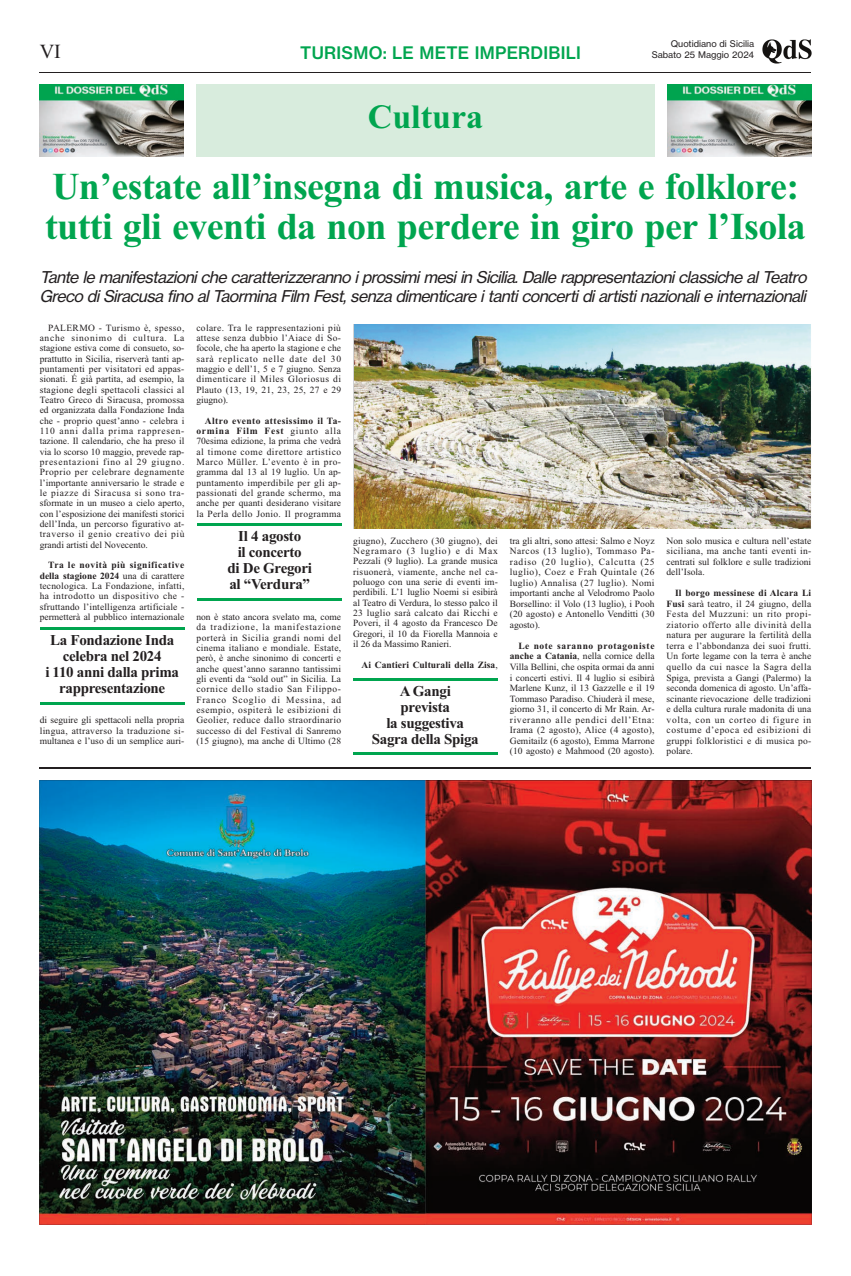
<style>
.page{position:relative;width:851px;height:1276px;background:#fff}
.page>*{position:absolute;margin:0;border:0;box-sizing:border-box;transform-origin:0 0}
.t1{font:700 38px/40px "Times New Roman";letter-spacing:-.015em;color:#00a54f}
.t2{font:700 34px "Times New Roman";color:#00a54f}
.t3{font:20px "Times New Roman";color:#231f20}
.t4{font:17px "N Haas Grotesk TX Pro 65 Md";letter-spacing:.015em;color:#00a54f}
.t5{font:italic 16px/19.2px "N Haas Grotesk TX Pro 55 Rg";color:#231f20}
.t6{font:700 15px/16px "Times New Roman";letter-spacing:-.02em;color:#231f20;text-align:center}
.t7{font:9.5px/10.3px "Times New Roman";color:#231f20;text-align:justify}
.t8{font:700 9.5px "Times New Roman";letter-spacing:.005em;color:#231f20}
.t9{font:9px "N Haas Grotesk TX Pro 55 Rg";color:#231f20}
.s1{font-weight:700}
.s2{font-weight:400}
</style>
<div class="page">
<hr style="left:40px;top:72px;width:771px;height:1px;background:#231f20">
<img style="left:762px;top:40px;width:49px;height:23px">
<img style="left:354px;top:324px;width:457px;height:204px">
<hr style="left:40px;top:702px;width:144px;height:2px;background:#00a54f">
<hr style="left:40px;top:627px;width:144px;height:2px;background:#00a54f">
<hr style="left:40px;top:767px;width:771px;height:1px;background:#231f20">
<img style="left:40px;top:780px;width:771px;height:444px">
<div style="left:196px;top:84px;width:458px;height:72px;background:#d8ecdd"></div>
<img style="left:40px;top:84px;width:144px;height:72px">
<img style="left:667px;top:84px;width:144px;height:72px">
<hr style="left:197px;top:598px;width:145px;height:2px;background:#00a54f">
<hr style="left:197px;top:523px;width:145px;height:2px;background:#00a54f">
<hr style="left:352px;top:753px;width:145px;height:2px;background:#00a54f">
<hr style="left:353px;top:678px;width:144px;height:2px;background:#00a54f">
<h3 class="t3" style="left:40px;top:40px;width:23px">VI</h3>
<p class="t9" style="left:670px;top:38px;width:85px">Quotidiano di Sicilia</p>
<h3 class="t4" style="left:300px;top:42px;width:282px">TURISMO: LE METE IMPERDIBILI</h3>
<p class="t9" style="left:651px;top:49px;width:104px">Sabato 25 Maggio 2024</p>
<h2 class="t2" style="left:368px;top:96px;width:117px">Cultura</h2>
<h1 class="t1" style="left:45px;top:166px;width:762px">Un’estate all’insegna di musica, arte e folklore: tutti gli eventi da non perdere in giro per l’Isola</h1>
<p class="t5" style="left:40px;top:267px;width:772px">Tante le manifestazioni che caratterizzeranno i prossimi mesi in Sicilia. Dalle rappresentazioni classiche al Teatro<br>Greco di Siracusa fino al Taormina Film Fest, senza dimenticare i tanti concerti di artisti nazionali e internazionali</p>
<p class="t7" style="left:40px;top:322px;width:146px;text-indent:9px">PALERMO - Turismo è, spesso, anche sinonimo di cultura. La stagione estiva come di consueto, so&shy;prattutto in Sicilia, riserverà tanti ap&shy;puntamenti per visitatori ed appas&shy;sionati. É già partita, ad esempio, la stagione degli spettacoli classici al Teatro Greco di Siracusa, promossa ed organizzata dalla Fondazione Inda che - proprio quest’anno - celebra i 110 anni dalla prima rappresen&shy;tazione. Il calendario, che ha preso il via lo scorso 10 maggio, prevede rap&shy;presentazioni fino al 29 giugno.<br>Proprio per celebrare degnamente l’importante anniversario le strade e le piazze di Siracusa si sono tra&shy;sformate in un museo a cielo aperto, con l’esposizione dei manifesti storici dell’Inda, un percorso figurativo at&shy;traverso il genio creativo dei più grandi artisti del Novecento.</p>
<p class="t7" style="left:40px;top:560px;width:146px;text-indent:9px"><span class="s1">Tra le novità più significative della stagione 2024</span> una di carattere tecnologica. La Fondazione, infatti, ha introdotto un dispositivo che - sfruttando l’intelligenza artificiale - permetterà al pubblico internazionale</p>
<h3 class="t6" style="left:45px;top:632px;width:135px">La Fondazione Inda celebra nel 2024<br>i 110 anni dalla prima rappresentazione</h3>
<p class="t7" style="left:40px;top:715px;width:146px">di seguire gli spettacoli nella propria lingua, attraverso la traduzione si&shy;multanea e l’uso di un semplice auri-</p>
<p class="t7" style="left:196px;top:322px;width:146px">colare. Tra le rappresentazioni più attese senza dubbio l’Aiace di So&shy;focole, che ha aperto la stagione e che sarà replicato nelle date del 30 maggio e dell’1, 5 e 7 giugno. Senza dimenticare il Miles Gloriosus di Plauto (13, 19, 21, 23, 25, 27 e 29 giugno).</p>
<p class="t7" style="left:196px;top:415px;width:146px;text-indent:8px"><span class="s1">Altro evento attesissimo il Ta&shy;ormina Film Fest</span> giunto alla 70esima edizione, la prima che vedrà al timone come direttore artistico Marco Müller. L’evento è in pro&shy;gramma dal 13 al 19 luglio. Un ap&shy;puntamento imperdibile per gli ap&shy;passionati del grande schermo, ma anche per quanti desiderano visitare la Perla dello Jonio. Il programma</p>
<h3 class="t6" style="left:227px;top:528px;width:86px">Il 4 agosto<br>il concerto<br>di De Gregori al “Verdura”</h3>
<p class="t7" style="left:196px;top:611px;width:146px">non è stato ancora svelato ma, come da tradizione, la manifestazione porterà in Sicilia grandi nomi del cinema italiano e mondiale. Estate, però, è anche sinonimo di concerti e anche quest’anno saranno tantissimi gli eventi da “sold out” in Sicilia. La cornice dello stadio San Filippo-Franco Scoglio di Messina, ad esempio, ospiterà le esibizioni di Geolier, reduce dallo straordinario successo di del Festival di Sanremo (15 giugno), ma anche di Ultimo (28</p>
<p class="t7" style="left:353px;top:535px;width:146px">giugno), Zucchero (30 giugno), dei Negramaro (3 luglio) e di Max Pezzali (9 luglio). La grande musica risuonerà, viamente, anche nel ca&shy;poluogo con una serie di eventi im&shy;perdibili. L’1 luglio Noemi si esibirà al Teatro di Verdura, lo stesso palco il 23 luglio sarà calcato dai Ricchi e Poveri, il 4 agosto da Francesco De Gregori, il 10 da Fiorella Mannoia e il 26 da Massimo Ranieri.</p>
<p class="t8" style="left:361px;top:659px;width:138px">Ai Cantieri Culturali della Zisa<span class="s2">,</span></p>
<h3 class="t6" style="left:372px;top:683px;width:108px">A Gangi<br>prevista<br>la suggestiva<br>Sagra della Spiga</h3>
<p class="t7" style="left:509px;top:535px;width:146px">tra gli altri, sono attesi: Salmo e Noyz Narcos (13 luglio), Tommaso Pa&shy;radiso (20 luglio), Calcutta (25 luglio), Coez e Frah Quintale (26 luglio) Annalisa (27 luglio). Nomi importanti anche al Velodromo Paolo Borsellino: il Volo (13 luglio), i Pooh (20 agosto) e Antonello Venditti (30 agosto).</p>
<p class="t7" style="left:509px;top:640px;width:146px;text-indent:8px"><span class="s1">Le note saranno protagoniste anche a Catania</span>, nella cornice della Villa Bellini, che ospita ormai da anni i concerti estivi. Il 4 luglio si esibirà Marlene Kunz, il 13 Gazzelle e il 19<br>Tommaso Paradiso. Chiuderà il mese, giorno 31, il concerto di Mr Rain. Ar&shy;riveranno alle pendici dell’Etna:<br>Irama (2 agosto), Alice (4 agosto), Gemitailz (6 agosto), Emma Marrone (10 agosto) e Mahmood (20 agosto).</p>
<p class="t7" style="left:666px;top:535px;width:146px">Non solo musica e cultura nell’estate siciliana, ma anche tanti eventi in&shy;centrati sul folklore e sulle tradizioni dell’Isola.</p>
<p class="t7" style="left:666px;top:588px;width:146px;text-indent:9px"><span class="s1">Il borgo messinese di Alcara Li Fusi</span> sarà teatro, il 24 giugno, della Festa del Muzzuni: un rito propi&shy;ziatorio offerto alle divinità della natura per augurare la fertilità della terra e l’abbondanza dei suoi frutti.<br>Un forte legame con la terra è anche quello da cui nasce la Sagra della Spiga, prevista a Gangi (Palermo) la seconda domenica di agosto. Un’affa&shy;scinante rievocazione delle tradizioni e della cultura rurale madonita di una volta, con un corteo di figure in costume d’epoca ed esibizioni di gruppi folkloristici e di musica po&shy;polare.</p>
</div>
